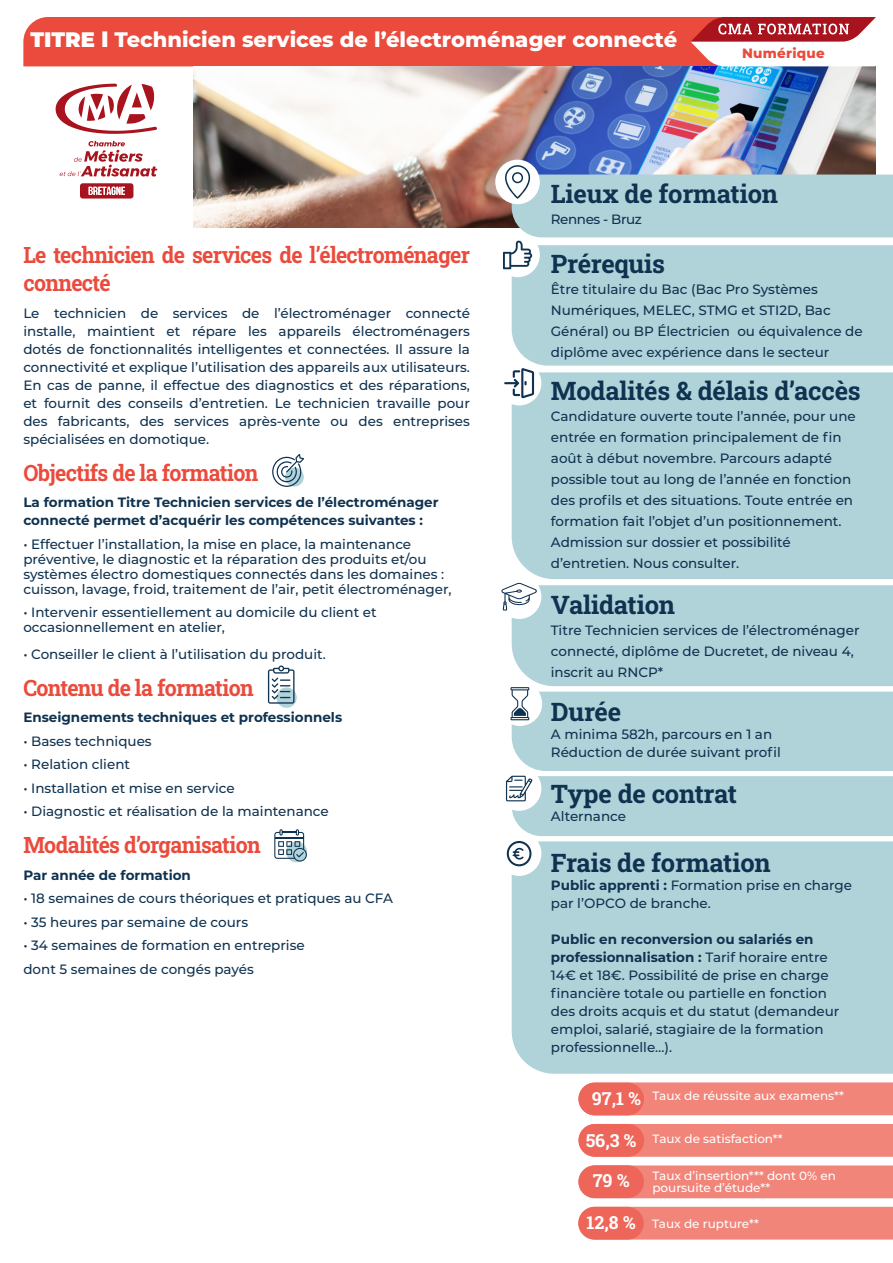
<style>
.page{position:relative;width:893px;height:1263px;background:#fff}
.page>*{position:absolute;margin:0;border:0;box-sizing:border-box;transform-origin:0 0}
.t1{font:700 25.5px "Roboto Slab";letter-spacing:-.01em;color:#0f3250}
.t2{font:700 22.5px/28.5px "Roboto Slab";letter-spacing:-.03em;color:#ea4b3c;scale:.95 1}
.t3{font:800 21px "Montserrat";color:#fff}
.t4{font:700 18px "Roboto Slab";color:#fff}
.t5{font:500 13.5px/18px "Montserrat";color:#0f3250}
.t6{font:700 13.5px/18px "Montserrat";color:#0f3250}
.t7{font:500 13.5px "Montserrat";letter-spacing:-.03em;color:#0f3250}
.t8{font:800 13.5px "Montserrat";letter-spacing:.02em;color:#ea4b3c}
.t9{font:500 12px "Montserrat";color:#fff}
.s1{font-weight:900}
.s2{font-weight:700}
</style>
<div class="page">
<div style="left:579px;top:1165px;width:314px;height:33px;background:#f1857a"></div>
<div style="left:578px;top:1165px;width:66px;height:33px;background:#ed6659;border-radius:16px"></div>
<div style="left:578px;top:1124px;width:315px;height:33px;background:#f1857a"></div>
<div style="left:579px;top:1124px;width:65px;height:33px;background:#ed6659;border-radius:16px"></div>
<div style="left:581px;top:1082px;width:312px;height:33px;background:#f1857a"></div>
<div style="left:578px;top:1083px;width:66px;height:32px;background:#ed6659;border-radius:16px"></div>
<div style="left:578px;top:1207px;width:315px;height:32px;background:#f1857a"></div>
<div style="left:578px;top:1207px;width:66px;height:32px;background:#ed6659;border-radius:16px"></div>
<img style="left:193px;top:67px;width:683px;height:160px">
<svg style="left:272px;top:454px;width:32px;height:33px"></svg>
<svg style="left:274px;top:829px;width:33px;height:32px"></svg>
<svg style="left:276px;top:687px;width:21px;height:21px"></svg>
<svg style="left:268px;top:665px;width:26px;height:39px"></svg>
<svg style="left:56px;top:84px;width:101px;height:50px"></svg>
<svg style="left:59px;top:141px;width:98px;height:36px"></svg>
<svg style="left:80px;top:183px;width:53px;height:16px"></svg>
<div style="left:512px;top:866px;width:381px;height:208px;background:#b0d2d9"></div>
<div style="left:497px;top:831px;width:44px;height:45px;background:#fff;border-radius:50%"></div>
<svg style="left:501px;top:583px;width:392px;height:283px;background:#b8d6dc"></svg>
<div style="left:512px;top:372px;width:381px;height:207px;background:#b0d2d9"></div>
<div style="left:497px;top:361px;width:44px;height:44px;background:#fff;border-radius:50%"></div>
<svg style="left:504px;top:368px;width:30px;height:30px"></svg>
<div style="left:512px;top:269px;width:381px;height:97px;background:#b0d2d9"></div>
<div style="left:495px;top:233px;width:45px;height:44px;background:#fff;border-radius:50%"></div>
<div style="left:495px;top:160px;width:45px;height:44px;background:#fff;border-radius:50%"></div>
<svg style="left:503px;top:165px;width:390px;height:104px;background:#b5d0d8"></svg>
<svg style="left:23px;top:17px;width:853px;height:49px;background:#e75c51"></svg>
<p class="t3" style="left:30px;top:24px;width:648px"><span class="s1">TITRE l</span> Technicien services de l’électroménager connecté</p>
<p class="t8" style="left:742px;top:44px;width:84px">Numérique</p>
<p class="t2" style="left:23px;top:240px;width:472px">Le technicien de services de l’électroménager connecté</p>
<p class="t5" style="left:23px;top:303px;width:448px;text-align:justify">Le technicien de services de l’électroménager connecté installe, maintient et répare les appareils électroménagers dotés de fonctionnalités intelligentes et connectées. Il assure la connectivité et explique l’utilisation des appareils aux utilisateurs.<br>En cas de panne, il effectue des diagnostics et des réparations, et fournit des conseils d’entretien. Le technicien travaille pour des fabricants, des services après-vente ou des entreprises spécialisées en domotique.</p>
<p class="t2" style="left:23px;top:458px;width:249px">Objectifs de la formation</p>
<p class="t6" style="left:23px;top:493px;width:417px">La formation Titre Technicien services de l’électroménager connecté permet d’acquérir les compétences suivantes :</p>
<p class="t5" style="left:23px;top:536px;width:430px;line-height:15px">• Effectuer l’installation, la mise en place, la maintenance préventive, le diagnostic et la réparation des produits et/ou systèmes électro domestiques connectés dans les domaines : cuisson, lavage, froid, traitement de l’air, petit électroménager,</p>
<p class="t5" style="left:23px;top:604px;width:355px;line-height:15px">• Intervenir essentiellement au domicile du client et occasionnellement en atelier,</p>
<p class="t5" style="left:23px;top:644px;width:304px">• Conseiller le client à l’utilisation du produit.</p>
<p class="t2" style="left:23px;top:673px;width:244px">Contenu de la formation</p>
<p class="t6" style="left:23px;top:708px;width:320px">Enseignements techniques et professionnels</p>
<p class="t5" style="left:23px;top:731px;width:130px">• Bases techniques</p>
<p class="t5" style="left:23px;top:755px;width:108px">• Relation client</p>
<p class="t5" style="left:23px;top:778px;width:213px">• Installation et mise en service</p>
<p class="t5" style="left:23px;top:802px;width:307px">• Diagnostic et réalisation de la maintenance</p>
<p class="t2" style="left:23px;top:830px;width:251px">Modalités d’organisation</p>
<p class="t6" style="left:23px;top:865px;width:169px">Par année de formation</p>
<p class="t5" style="left:23px;top:889px;width:371px">• 18 semaines de cours théoriques et pratiques au CFA</p>
<p class="t5" style="left:23px;top:912px;width:226px">• 35 heures par semaine de cours</p>
<p class="t5" style="left:23px;top:936px;width:283px">• 34 semaines de formation en entreprise</p>
<p class="t5" style="left:23px;top:959px;width:232px">dont 5 semaines de congés payés</p>
<p class="t1" style="left:551px;top:176px;width:229px">Lieux de formation</p>
<p class="t7" style="left:551px;top:210px;width:93px">Rennes - Bruz</p>
<p class="t1" style="left:551px;top:246px;width:116px">Prérequis</p>
<p class="t5" style="left:551px;top:278px;width:313px;line-height:21px">Être titulaire du Bac (Bac Pro Systèmes Numériques, MELEC, STMG et STI2D, Bac Général) ou BP Électricien ou équivalence de diplôme avec expérience dans le secteur</p>
<p class="t1" style="left:551px;top:373px;width:311px">Modalités &amp; délais d’accès</p>
<p class="t5" style="left:551px;top:405px;width:306px;line-height:21px">Candidature ouverte toute l’année, pour une entrée en formation principalement de fin août à début novembre. Parcours adapté possible tout au long de l’année en fonction des profils et des situations. Toute entrée en formation fait l’objet d’un positionnement.<br>Admission sur dossier et possibilité d’entretien. Nous consulter.</p>
<p class="t1" style="left:551px;top:587px;width:126px">Validation</p>
<p class="t5" style="left:551px;top:619px;width:310px;line-height:21px">Titre Technicien services de l’électroménager connecté, diplôme de Ducretet, de niveau 4, inscrit au RNCP*</p>
<p class="t1" style="left:551px;top:694px;width:72px">Durée</p>
<p class="t5" style="left:551px;top:724px;width:223px">A minima 582h, parcours en 1 an</p>
<p class="t5" style="left:551px;top:742px;width:231px">Réduction de durée suivant profil</p>
<p class="t1" style="left:551px;top:776px;width:188px">Type de contrat</p>
<p class="t5" style="left:551px;top:807px;width:77px">Alternance</p>
<p class="t1" style="left:551px;top:845px;width:221px">Frais de formation</p>
<p class="t5" style="left:551px;top:876px;width:303px"><span class="s2">Public apprenti :</span> Formation prise en charge par l’OPCO de branche.</p>
<p class="t5" style="left:551px;top:930px;width:290px"><span class="s2">Public en reconversion ou salariés en professionnalisation :</span> Tarif horaire entre 14€ et 18€. Possibilité de prise en charge financière totale ou partielle en fonction des droits acquis et du statut (demandeur emploi, salarié, stagiaire de la formation professionnelle…).</p>
<p class="t4" style="left:592px;top:1086px;width:51px">97,1 %</p>
<p class="t9" style="left:652px;top:1087px;width:193px">Taux de réussite aux examens**</p>
<p class="t4" style="left:586px;top:1128px;width:52px">56,3 %</p>
<p class="t9" style="left:653px;top:1130px;width:132px">Taux de satisfaction**</p>
<p class="t4" style="left:593px;top:1168px;width:38px">79 %</p>
<p class="t9" style="left:652px;top:1167px;width:185px">Taux d’insertion*** dont 0% en</p>
<p class="t9" style="left:652px;top:1179px;width:119px">poursuite d’étude**</p>
<p class="t4" style="left:586px;top:1210px;width:51px">12,8 %</p>
<p class="t9" style="left:652px;top:1215px;width:108px">Taux de rupture**</p>
</div>
